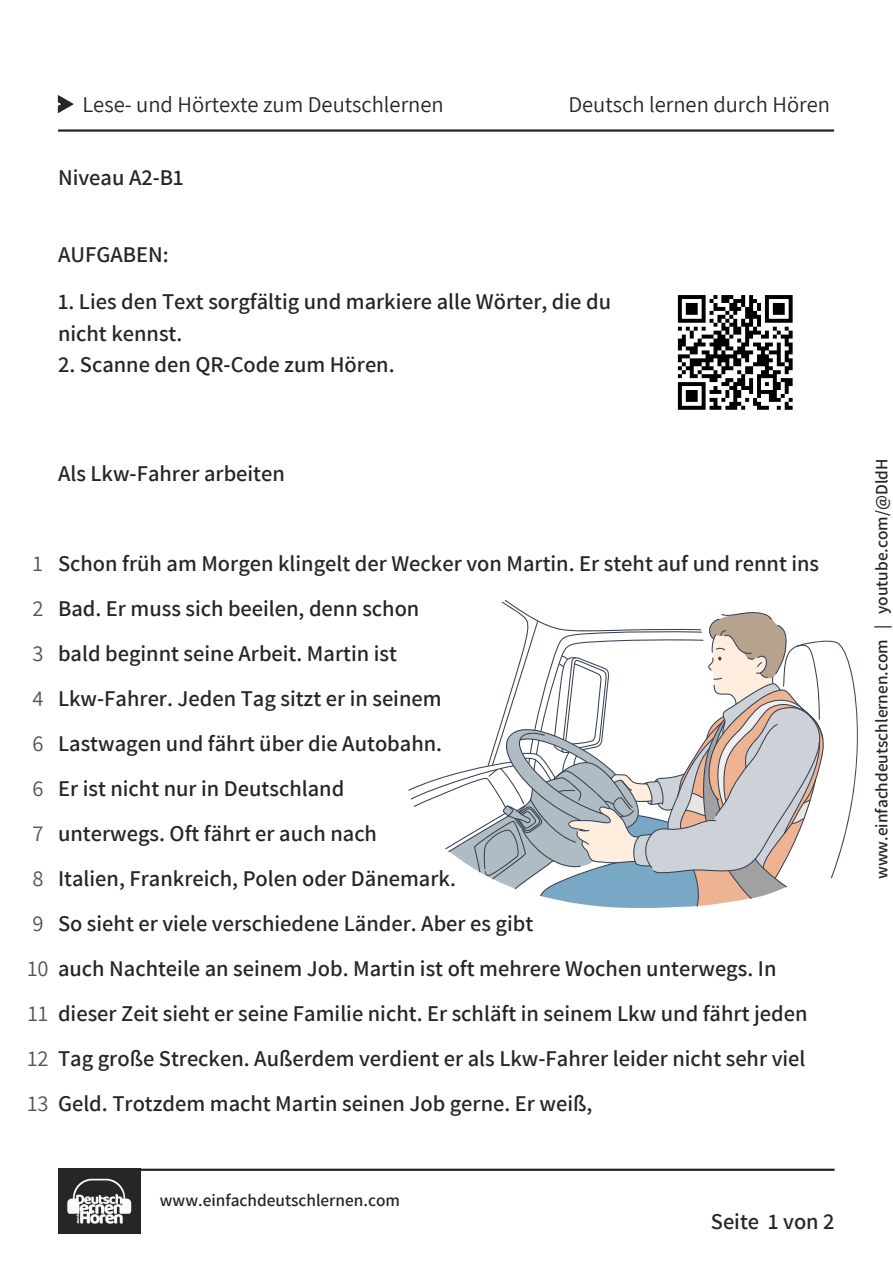
<style>
.page{position:relative;width:893px;height:1264px;background:#fff}
.page>*{position:absolute;margin:0;border:0;box-sizing:border-box;transform-origin:0 0}
.t1{font:600 22.5px/45px "Assistant";color:#262626}
.t2{font:22.5px "Assistant";color:#262626}
.t3{font:22.5px "Assistant";color:#545454}
.t4{font:600 17.4px "Assistant";color:#262626}
.s1{font-weight:400;color:#545454}
</style>
<div class="page">
<hr style="left:58px;top:129px;width:776px;height:3px;background:#262626">
<svg style="left:58px;top:95px;width:16px;height:18px"></svg>
<svg style="left:677px;top:295px;width:115px;height:115px"></svg>
<hr style="left:133px;top:1168px;width:701px;height:2px;background:#262626">
<div style="left:58px;top:1168px;width:83px;height:66px;background:#262626"></div>
<img style="left:67px;top:1178px;width:65px;height:46px">
<svg style="left:408px;top:600px;width:450px;height:308px"></svg>
<p class="t2" style="left:82px;top:89px;width:363px">Lese- und Hörtexte zum Deutschlernen</p>
<p class="t2" style="left:568px;top:89px;width:263px">Deutsch lernen durch Hören</p>
<p class="t1" style="left:58px;top:154px;width:127px">Niveau A2-B1</p>
<p class="t1" style="left:58px;top:231px;width:112px">AUFGABEN:</p>
<p class="t1" style="left:58px;top:278px;width:554px">1. Lies den Text sorgfältig und markiere alle Wörter, die du</p>
<p class="t1" style="left:58px;top:310px;width:126px">nicht kennst.</p>
<p class="t1" style="left:58px;top:341px;width:338px">2. Scanne den QR-Code zum Hören.</p>
<p class="t1" style="left:58px;top:450px;width:228px">Als Lkw-Fahrer arbeiten</p>
<p class="t1" style="left:58px;top:540px;width:762px">Schon früh am Morgen klingelt der Wecker von Martin. Er steht auf und rennt ins<br>Bad. Er muss sich beeilen, denn schon</p>
<p class="t1" style="left:58px;top:630px;width:340px">bald beginnt seine Arbeit. Martin ist</p>
<p class="t1" style="left:58px;top:675px;width:385px">Lkw-Fahrer. Jeden Tag sitzt er in seinem</p>
<p class="t1" style="left:58px;top:720px;width:385px">Lastwagen und fährt über die Autobahn.</p>
<p class="t1" style="left:58px;top:765px;width:288px">Er ist nicht nur in Deutschland</p>
<p class="t1" style="left:58px;top:810px;width:320px">unterwegs. Oft fährt er auch nach</p>
<p class="t1" style="left:58px;top:855px;width:399px">Italien, Frankreich, Polen oder Dänemark.</p>
<p class="t1" style="left:58px;top:900px;width:477px">So sieht er viele verschiedene Länder. Aber es gibt</p>
<p class="t1" style="left:27px;top:945px;width:781px"><span class="s1">10</span> auch Nachteile an seinem Job. Martin ist oft mehrere Wochen unterwegs. In<br><span class="s1">11</span> dieser Zeit sieht er seine Familie nicht. Er schläft in seinem Lkw und fährt jeden <span class="s1">12</span> Tag große Strecken. Außerdem verdient er als Lkw-Fahrer leider nicht sehr viel <span class="s1">13</span> Geld. Trotzdem macht Martin seinen Job gerne. Er weiß,</p>
<p class="t3" style="left:33px;top:548px;width:12px">1</p>
<p class="t3" style="left:33px;top:593px;width:13px">2</p>
<p class="t3" style="left:33px;top:638px;width:13px">3</p>
<p class="t3" style="left:33px;top:683px;width:13px">4</p>
<p class="t3" style="left:33px;top:728px;width:13px">6</p>
<p class="t3" style="left:33px;top:773px;width:13px">6</p>
<p class="t3" style="left:33px;top:818px;width:13px">7</p>
<p class="t3" style="left:33px;top:863px;width:13px">8</p>
<p class="t3" style="left:33px;top:908px;width:13px">9</p>
<p class="t4" style="left:160px;top:1188px;width:241px">www.einfachdeutschlernen.com</p>
<p class="t1" style="left:710px;top:1197px;width:125px">Seite 1 von 2</p>
<p class="t4" style="left:869px;top:879px;width:422px;rotate:-90deg">www.einfachdeutschlernen.com | youtube.com/@DldH</p>
</div>
